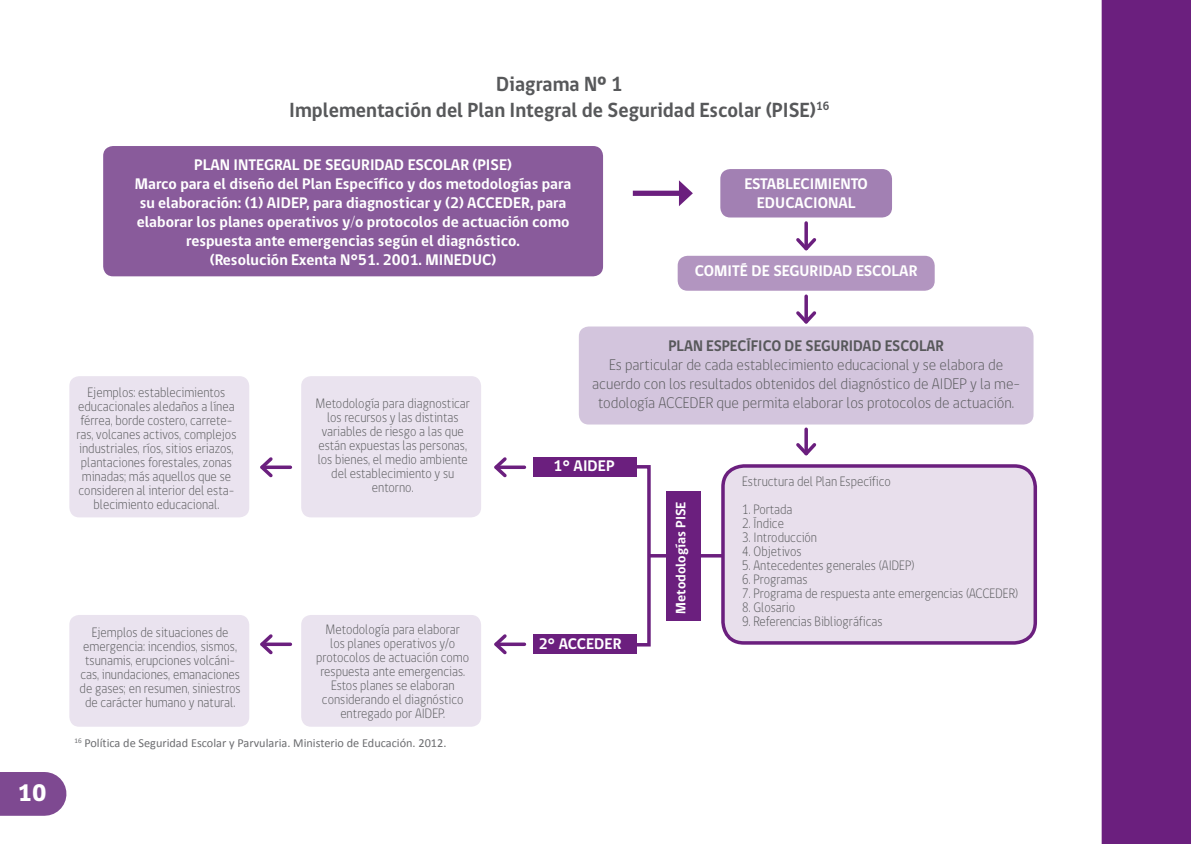
<style>
.page{position:relative;width:1191px;height:844px;background:#fff}
.page>*{position:absolute;margin:0;border:0;box-sizing:border-box;transform-origin:0 0}
.t1{font:800 24.5px "gob CL";color:#fff}
.t2{font:700 21px "gob CL";color:#57585a;scale:.95 1}
.t3{font:700 15.75px/18.9px "gob CL";color:#fff;text-align:center}
.t4{font:300 15.75px/18.9px "gob CL";color:#57585a;text-align:center;scale:.95 1}
.t5{font:700 15.75px "gob CL";color:#57585a;scale:.95 1}
.t6{font:300 14px/14px "gob CL";color:#57585a;text-align:center;scale:.9 1}
.t7{font:700 14px "gob CL";color:#fff}
.t8{font:12.25px "Calibri";color:#6c6d70}
</style>
<div class="page">
<div style="left:0;top:771px;width:45px;height:44px;background:#7e4991"></div>
<svg style="left:1101px;top:0;width:90px;height:843px;background:#7e3d8f"></svg>
<div style="left:103px;top:146px;width:500px;height:130px;background:#895b9b;border-radius:10px"></div>
<div style="left:633px;top:191px;width:51px;height:5px;background:#6b1f7e"></div>
<svg style="left:679px;top:180px;width:14px;height:26px"></svg>
<svg style="left:804px;top:223px;width:4px;height:12px"></svg>
<svg style="left:796px;top:235px;width:21px;height:16px"></svg>
<svg style="left:804px;top:429px;width:4px;height:10px"></svg>
<svg style="left:796px;top:439px;width:21px;height:17px"></svg>
<svg style="left:804px;top:296px;width:4px;height:12px"></svg>
<svg style="left:796px;top:308px;width:21px;height:16px"></svg>
<div style="left:720px;top:169px;width:172px;height:48px;background:#a280b3;border-radius:10px"></div>
<div style="left:677px;top:256px;width:257px;height:34px;background:#b295c0;border-radius:10px"></div>
<div style="left:579px;top:326px;width:454px;height:98px;background:#d3c5dd;border-radius:10px"></div>
<div style="left:69px;top:376px;width:180px;height:141px;background:#eae3ef;border-radius:10px"></div>
<div style="left:301px;top:376px;width:180px;height:141px;background:#eae3ef;border-radius:10px"></div>
<div style="left:69px;top:614px;width:180px;height:112px;background:#eae3ef;border-radius:10px"></div>
<div style="left:301px;top:614px;width:180px;height:112px;background:#eae3ef;border-radius:10px"></div>
<div style="left:665px;top:490px;width:35px;height:130px;background:#6b1f7e"></div>
<hr style="left:649px;top:554px;width:73px;height:3px;background:#6b1f7e">
<div style="left:626px;top:465px;width:24px;height:181px;border:4px solid #6b1f7e"></div>
<svg style="left:276px;top:465px;width:14px;height:4px"></svg>
<svg style="left:260px;top:457px;width:16px;height:21px"></svg>
<svg style="left:510px;top:465px;width:14px;height:4px"></svg>
<svg style="left:494px;top:457px;width:16px;height:21px"></svg>
<div style="left:723px;top:466px;width:312px;height:176px;background:#e8dfec;border-radius:21px"></div>
<div style="left:721px;top:464px;width:316px;height:180px;border:4px solid #6b1f7e;border-radius:21px"></div>
<div style="left:533px;top:457px;width:103px;height:20px;background:#6b1f7e"></div>
<div style="left:533px;top:634px;width:103px;height:20px;background:#6b1f7e"></div>
<svg style="left:276px;top:642px;width:14px;height:4px"></svg>
<svg style="left:260px;top:634px;width:16px;height:21px"></svg>
<svg style="left:510px;top:642px;width:14px;height:4px"></svg>
<svg style="left:494px;top:634px;width:16px;height:21px"></svg>
<h1 class="t1" style="left:18px;top:775px;width:30px">10</h1>
<p class="t2" style="left:496px;top:70px;width:135px">Diagrama Nº 1</p>
<p class="t2" style="left:289px;top:95px;width:570px">Implementación del Plan Integral de Seguridad Escolar (PISE)<sup>16</sup></p>
<p class="t3" style="left:194px;top:156px;width:319px">PLAN INTEGRAL DE SEGURIDAD ESCOLAR (PISE)</p>
<p class="t3" style="left:135px;top:175px;width:438px">Marco para el diseño del Plan Específico y dos metodologías para su elaboración: (1) AIDEP, para diagnosticar y (2) ACCEDER, para elaborar los planes operativos y/o protocolos de actuación como respuesta ante emergencias según el diagnóstico.</p>
<p class="t3" style="left:210px;top:250px;width:288px">(Resolución Exenta N°51. 2001. MINEDUC)</p>
<p class="t3" style="left:744px;top:175px;width:125px">ESTABLECIMIENTO</p>
<p class="t3" style="left:757px;top:194px;width:100px">EDUCACIONAL</p>
<p class="t3" style="left:695px;top:262px;width:224px">COMITÉ DE SEGURIDAD ESCOLAR</p>
<p class="t6" style="left:76px;top:385px;width:179px">Ejemplos: establecimientos educacionales aledaños a línea férrea, borde costero, carrete&shy;ras, volcanes activos, complejos industriales, ríos, sitios eriazos, plantaciones forestales, zonas minadas; más aquellos que se consideren al interior del esta&shy;blecimiento educacional.</p>
<p class="t6" style="left:315px;top:396px;width:173px">Metodología para diagnosticar los recursos y las distintas variables de riesgo a las que están expuestas las personas, los bienes, el medio ambiente del establecimiento y su</p>
<p class="t6" style="left:372px;top:480px;width:48px">entorno.</p>
<p class="t6" style="left:92px;top:625px;width:153px">Ejemplos de situaciones de</p>
<p class="t6" style="left:80px;top:639px;width:180px">emergencia: incendios, sismos, tsunamis, erupciones volcáni&shy;cas, inundaciones, emanaciones de gases; en resumen, siniestros de carácter humano y natural.</p>
<p class="t6" style="left:316px;top:622px;width:171px">Metodología para elaborar<br>los planes operativos y/o protocolos de actuación como respuesta ante emergencias.<br>Estos planes se elaboran considerando el diagnóstico entregado por AIDEP.</p>
<p class="t8" style="left:74px;top:735px;width:373px"><sup>16</sup> Política de Seguridad Escolar y Parvularia. Ministerio de Educación. 2012.</p>
<p class="t5" style="left:668px;top:335px;width:291px">PLAN ESPECÍFICO DE SEGURIDAD ESCOLAR</p>
<p class="t4" style="left:592px;top:355px;width:452px">Es particular de cada establecimiento educacional y se elabora de acuerdo con los resultados obtenidos del diagnóstico de AIDEP y la me&shy;todología ACCEDER que permita elaborar los protocolos de actuación.</p>
<p class="t3" style="left:553px;top:456px;width:62px">1° AIDEP</p>
<p class="t3" style="left:538px;top:634px;width:84px">2° ACCEDER</p>
<p class="t7" style="left:671px;top:613px;width:113px;rotate:-90deg">Metodologías PISE</p>
<p class="t6" style="left:742px;top:475px;width:166px">Estructura del Plan Específico</p>
<p class="t6" style="left:742px;top:503px;width:57px">1. Portada</p>
<p class="t6" style="left:742px;top:517px;width:48px">2. Índice</p>
<p class="t6" style="left:742px;top:531px;width:85px">3. Introducción</p>
<p class="t6" style="left:742px;top:545px;width:67px">4. Objetivos</p>
<p class="t6" style="left:742px;top:559px;width:193px">5. Antecedentes generales (AIDEP)</p>
<p class="t6" style="left:742px;top:573px;width:74px">6. Programas</p>
<p class="t6" style="left:742px;top:587px;width:308px">7. Programa de respuesta ante emergencias (ACCEDER)</p>
<p class="t6" style="left:742px;top:601px;width:60px">8. Glosario</p>
<p class="t6" style="left:742px;top:615px;width:157px">9. Referencias Bibliográficas</p>
</div>
